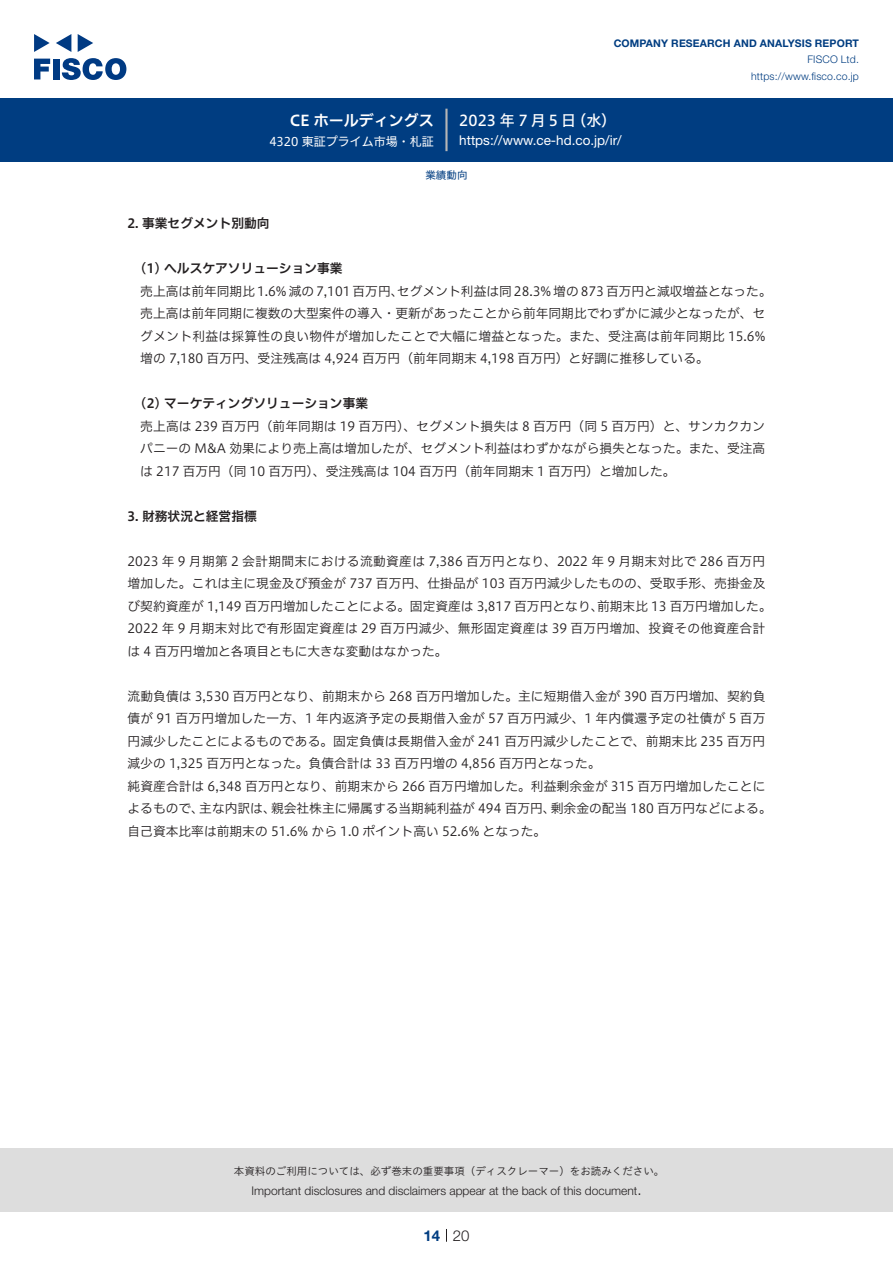
<style>
.page{position:relative;width:893px;height:1263px;background:#fff}
.page>*{position:absolute;margin:0;border:0;box-sizing:border-box;transform-origin:0 0}
.t1{font:15px "Hiragino UD Sans F Std N W5";letter-spacing:.205em;color:#fff}
.t2{font:15px "Hiragino UD Sans F Std N W6";color:#fff}
.t3{font:300 15px "Helvetica Neue LT Std";color:#231f20}
.t4{font:700 15px "Helvetica Neue LT Std";color:#003d81}
.t5{font:13.5px "Helvetica Neue LT Std";color:#fff}
.t6{font:12.75px/22.5px "Hiragino UD Sans F Std N W3";color:#231f20}
.t7{font:12.75px "Hiragino UD Sans F Std N W6";color:#231f20}
.t8{font:12.75px "Hiragino UD Sans F Std N W3";letter-spacing:.025em;color:#231f20}
.t9{font:12.75px "Hiragino UD Sans F Std N W3";letter-spacing:.02em;color:#231f20}
.t10{font:300 12px "Helvetica Neue LT Std";color:#231f20}
.t11{font:12px "Hiragino UD Sans F Std N W4";color:#fff}
.t12{font:10.5px "Hiragino UD Sans Std W3";color:#231f20}
.t13{font:700 10.5px "Helvetica Neue LT Std";letter-spacing:.015em;color:#003d81}
.t14{font:300 10.5px/16.5px "Helvetica Neue LT Std";letter-spacing:.015em;color:#003d81;text-align:right}
.t15{font:10.5px "Hiragino UD Sans F Std N W4";color:#003d81}
</style>
<div class="page">
<div style="left:0;top:1148px;width:893px;height:64px;background:#ddd"></div>
<svg style="left:34px;top:59px;width:16px;height:20px"></svg>
<div style="left:53px;top:59px;width:6px;height:20px;background:#003a83"></div>
<svg style="left:62px;top:58px;width:64px;height:22px"></svg>
<svg style="left:34px;top:34px;width:16px;height:18px"></svg>
<svg style="left:78px;top:34px;width:15px;height:18px"></svg>
<svg style="left:56px;top:34px;width:15px;height:18px"></svg>
<div style="left:0;top:98px;width:893px;height:64px;background:#003d81"></div>
<hr style="left:445px;top:109px;width:3px;height:42px;background:#b5b5b6">
<svg style="left:446px;top:1229px;width:1px;height:13px"></svg>
<p class="t2" style="left:290px;top:109px;width:146px">CE ホールディングス</p>
<p class="t11" style="left:269px;top:132px;width:166px">4320 東証プライム市場・札証</p>
<p class="t13" style="left:614px;top:37px;width:247px">COMPANY RESEARCH AND ANALYSIS REPORT</p>
<p class="t14" style="left:751px;top:51px;width:109px">FISCO Ltd. https://www.fisco.co j p.</p>
<p class="t1" style="left:459px;top:109px;width:119px">2023年7月5日</p>
<p class="t1" style="left:571px;top:109px;width:46px">（水(</p>
<p class="t5" style="left:459px;top:132px;width:164px">https: / / w w w . c e - h d . c o j p. /i r/</p>
<p class="t7" style="left:128px;top:214px;width:144px">2. 事業セグメント別動向</p>
<p class="t7" style="left:140px;top:259px;width:204px">1( ) ヘルスケアソリューション事業</p>
<p class="t15" style="left:425px;top:167px;width:43px">業績動向</p>
<p class="t6" style="left:397px;top:279px;width:376px">セグメント利益は同 28.3% 増の 873 百万円と減収増益となった。</p>
<p class="t6" style="left:140px;top:279px;width:627px">売上高は前年同期比 1.6% 減の 7,101 百万円、<br>売上高は前年同期に複数の大型案件の導入・更新があったことから前年同期比でわずかに減少となったが、セグメント利益は採算性の良い物件が増加したことで大幅に増益となった。また、受注高は前年同期比 15.6%増の 7,180 百万円、受注残高は 4,924 百万円（前年同期末 4,198 百万円）と好調に推移している。</p>
<p class="t7" style="left:140px;top:394px;width:229px">2( ) マーケティングソリューション事業</p>
<p class="t6" style="left:140px;top:414px;width:627px;text-align:justify">売上高は 239 百万円（前年同期は 19 百万円）、セグメント損失は 8 百万円（同 5 百万円）と、サンカクカンパニーの M&amp;A 効果により売上高は増加したが、セグメント利益はわずかながら損失となった。また、受注高は 217 百万円（同 10 百万円）、受注残高は 104 百万円（前年同期末 1 百万円）と増加した。</p>
<p class="t7" style="left:128px;top:506px;width:131px">3. 財務状況と経営指標</p>
<p class="t8" style="left:128px;top:551px;width:639px">2023 年 9 月期第 2 会計期間末における流動資産は 7,386 百万円となり、2022 年 9 月期末対比で 286 百万円</p>
<p class="t6" style="left:128px;top:571px;width:639px">増加した。これは主に現金及び預金が 737 百万円、仕掛品が 103 百万円減少したものの、受取手形、売掛金及</p>
<p class="t6" style="left:597px;top:594px;width:176px">前期末比 13 百万円増加した。</p>
<p class="t6" style="left:128px;top:594px;width:639px">び契約資産が 1,149 百万円増加したことによる。固定資産は 3,817 百万円となり、<br>2022 年 9 月期末対比で有形固定資産は 29 百万円減少、無形固定資産は 39 百万円増加、投資その他資産合計は 4 百万円増加と各項目ともに大きな変動はなかった。</p>
<p class="t6" style="left:128px;top:684px;width:639px">流動負債は 3,530 百万円となり、前期末から 268 百万円増加した。主に短期借入金が 390 百万円増加、契約負</p>
<p class="t9" style="left:128px;top:709px;width:639px">債が 91 百万円増加した一方、1 年内返済予定の長期借入金が 57 百万円減少、1 年内償還予定の社債が 5 百万</p>
<p class="t6" style="left:128px;top:729px;width:639px">円減少したことによるものである。固定負債は長期借入金が 241 百万円減少したことで、前期末比 235 百万円</p>
<p class="t6" style="left:128px;top:751px;width:475px">減少の 1,325 百万円となった。負債合計は 33 百万円増の 4,856 百万円となった。</p>
<p class="t6" style="left:128px;top:774px;width:639px">純資産合計は 6,348 百万円となり、前期末から 266 百万円増加した。利益剰余金が 315 百万円増加したことに</p>
<p class="t6" style="left:551px;top:796px;width:222px">剰余金の配当 180 百万円などによる。</p>
<p class="t6" style="left:271px;top:796px;width:286px">親会社株主に帰属する当期純利益が 494 百万円、</p>
<p class="t6" style="left:199px;top:796px;width:78px">主な内訳は、</p>
<p class="t6" style="left:128px;top:796px;width:420px">よるもので、<br>自己資本比率は前期末の 51.6% から 1.0 ポイント高い 52.6% となった。</p>
<p class="t12" style="left:234px;top:1163px;width:432px">本資料のご利用については、必ず巻末の重要事項（ディスクレーマー）をお読みください。</p>
<p class="t3" style="left:637px;top:1180px;width:6px">.</p>
<p class="t10" style="left:251px;top:1183px;width:387px">Important disclosures and disclaimers appear at the back of this document</p>
<p class="t4" style="left:423px;top:1226px;width:18px">14</p>
<p class="t3" style="left:453px;top:1226px;width:18px">20</p>
</div>
